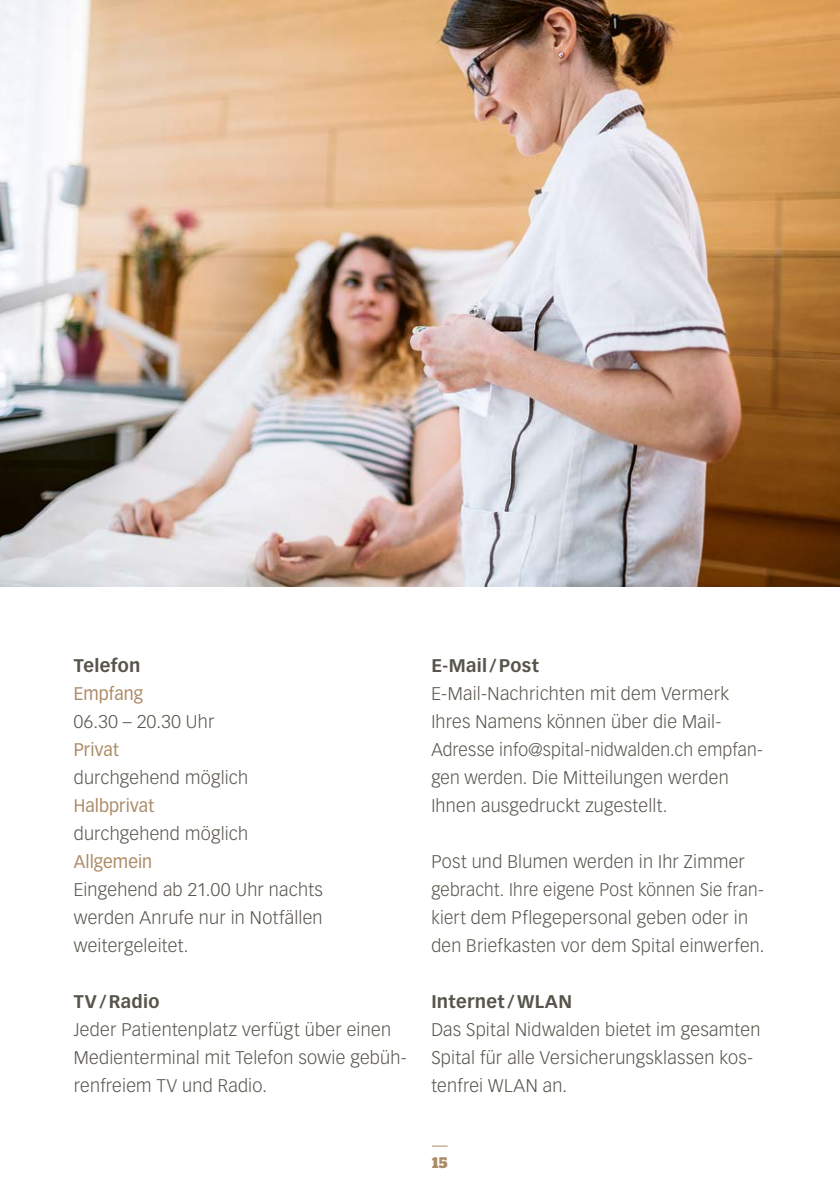
<style>
.page{position:relative;width:840px;height:1191px;background:#fff}
.page>*{position:absolute;margin:0;border:0;box-sizing:border-box;transform-origin:0 0}
.t1{font:300 18px/28px "Vectora LT Std";letter-spacing:.015em;color:#57544b}
.t2{font:700 18px "Vectora LT Std";letter-spacing:.02em;color:#57544b}
.t3{font:18px "Vectora LT Std";letter-spacing:.005em;color:#ac8b66;scale:.96 1}
.t4{font:700 15.4px "Stag";color:#ac8b66}
</style>
<div class="page">
<img style="left:0;top:0;width:839px;height:587px">
<svg style="left:432px;top:1145px;width:15px;height:1px"></svg>
<p class="t2" style="left:74px;top:655px;width:68px">Telefon</p>
<p class="t3" style="left:74px;top:683px;width:74px">Empfang</p>
<p class="t1" style="left:74px;top:708px;width:142px">06.30 – 20.30 Uhr</p>
<p class="t3" style="left:74px;top:739px;width:48px">Privat</p>
<p class="t1" style="left:74px;top:764px;width:176px">durchgehend möglich</p>
<p class="t3" style="left:74px;top:795px;width:85px">Halbprivat</p>
<p class="t1" style="left:74px;top:820px;width:176px">durchgehend möglich</p>
<p class="t3" style="left:74px;top:851px;width:83px">Allgemein</p>
<p class="t1" style="left:74px;top:876px;width:250px;text-align:justify">Eingehend ab 21.00 Uhr nachts werden Anrufe nur in Notfällen weitergeleitet.</p>
<p class="t2" style="left:74px;top:991px;width:87px">TV/Radio</p>
<p class="t1" style="left:74px;top:1016px;width:334px">Jeder Patientenplatz verfügt über einen<br>Medienterminal mit Telefon sowie gebüh&shy;renfreiem TV und Radio.</p>
<p class="t2" style="left:431px;top:655px;width:109px">E-Mail/Post</p>
<p class="t1" style="left:431px;top:680px;width:333px">E-Mail-Nachrichten mit dem Vermerk Ihres Namens können über die Mail-Adresse info@spital-nidwalden.ch empfan&shy;gen werden. Die Mitteilungen werden Ihnen ausgedruckt zugestellt.</p>
<p class="t1" style="left:431px;top:848px;width:334px">Post und Blumen werden in Ihr Zimmer gebracht. Ihre eigene Post können Sie fran&shy;kiert dem Pflegepersonal geben oder in den Briefkasten vor dem Spital einwerfen.</p>
<p class="t2" style="left:431px;top:991px;width:142px">Internet /WLAN</p>
<p class="t1" style="left:431px;top:1016px;width:330px">Das Spital Nidwalden bietet im gesamten<br>Spital für alle Versicherungsklassen kos&shy;tenfrei WLAN an.</p>
<p class="t4" style="left:432px;top:1153px;width:17px">15</p>
</div>
